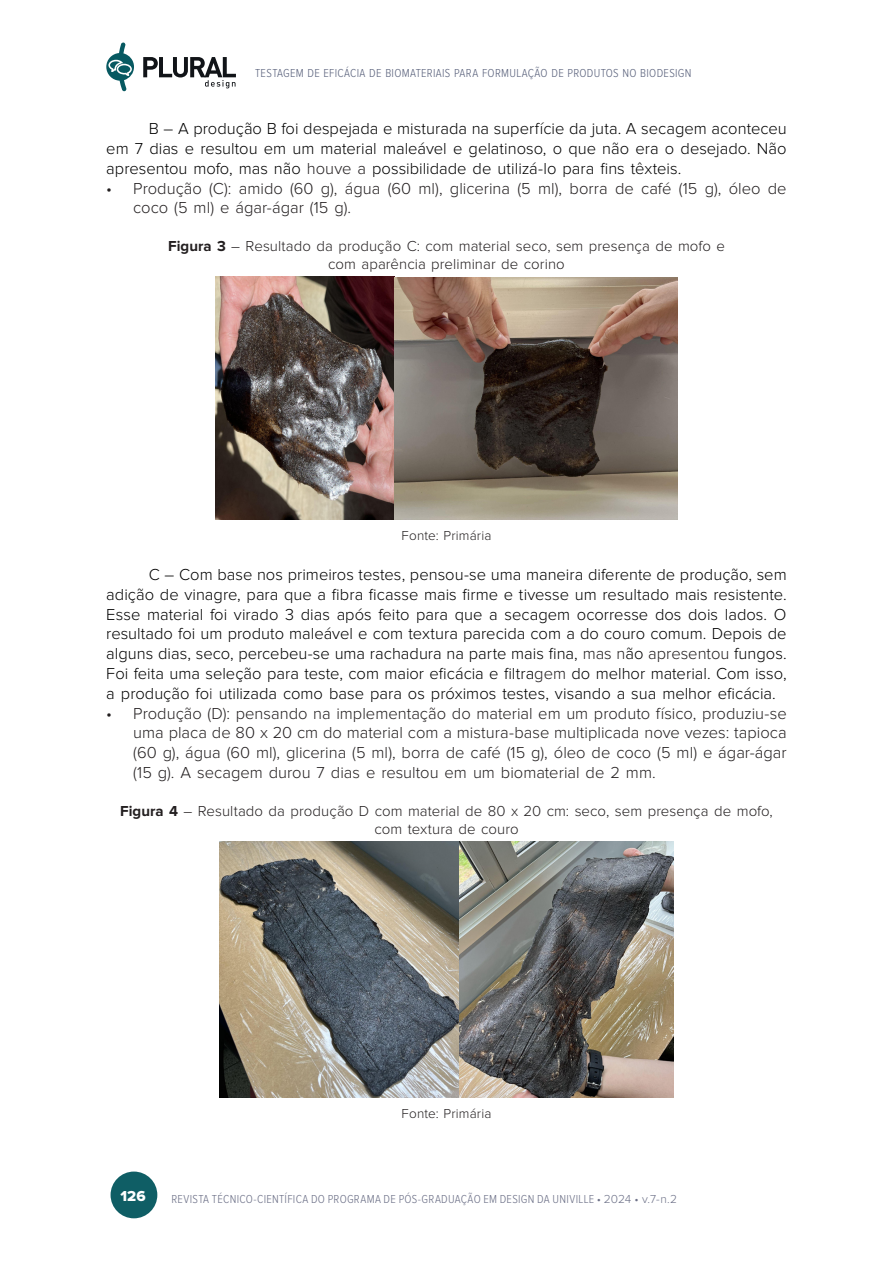
<style>
.page{position:relative;width:893px;height:1263px;background:#fff}
.page>*{position:absolute;margin:0;border:0;box-sizing:border-box;transform-origin:0 0}
.t1{font:300 16.5px/19.8px "Proxima Nova";color:#000;text-align:justify}
.t2{font:300 16.5px/19.8px "Proxima Nova";color:#231f20}
.t3{font:300 15px/18px "Proxima Nova";letter-spacing:.005em;color:#231f20;text-align:center}
.t4{font:15px "Proxima Nova Extrabld";color:#fff}
.t5{font:300 13.5px "Proxima Nova";letter-spacing:.01em;color:#231f20}
.t6{font:300 12px "Proxima Nova Cond";letter-spacing:.025em;color:#6c7087}
.t7{font:300 12px "Proxima Nova Cond";letter-spacing:.025em;color:#5a627c}
.s1{color:#231f20}
.s2{font-weight:700}
.s3{font-family:"Proxima Nova"}
</style>
<div class="page">
<svg style="left:143px;top:57px;width:93px;height:31px"></svg>
<svg style="left:106px;top:42px;width:28px;height:49px"></svg>
<div style="left:111px;top:1171px;width:46px;height:47px;background:#0f5e65;border-radius:50%"></div>
<img style="left:215px;top:277px;width:462px;height:243px">
<img style="left:220px;top:841px;width:453px;height:257px">
<p class="t7" style="left:255px;top:67px;width:438px">TESTAGEM DE EFICÁCIA DE BIOMATERIAIS PARA FORMULAÇÃO DE PRODUTOS NO BIODESIGN</p>
<p class="t1" style="left:106px;top:120px;width:682px;text-indent:43px">B – A produção B foi despejada e misturada na superfície da juta. A secagem aconteceu em 7 dias e resultou em um material maleável e gelatinoso, o que não era o desejado. Não apresentou mofo, mas não <span class="s1">houve a</span> possibilidade de utilizá-lo para fins têxteis.</p>
<p class="t2" style="left:133px;top:179px;width:655px;text-indent:-27px">• Produção (C): amido (60 g), água (60 ml), glicerina (5 ml), borra de café (15 g), óleo de coco (5 ml) e ágar-ágar (15 g).</p>
<p class="t3" style="left:168px;top:238px;width:558px"><span class="s2">Figura 3</span> – Resultado da produção C: com material seco, sem presença de mofo e com aparência preliminar de corino</p>
<p class="t5" style="left:402px;top:530px;width:91px">Fonte: Primária</p>
<p class="t1" style="left:106px;top:565px;width:682px;text-indent:43px">C – Com base nos primeiros testes, pensou-se uma maneira diferente de produção, sem adição de vinagre, para que a fibra ficasse mais firme e tivesse um resultado mais resistente.<br>Esse material foi virado 3 dias após feito para que a secagem ocorresse dos dois lados. O resultado foi um produto maleável e com textura parecida com a do couro comum. Depois de alguns dias, seco, percebeu-se uma rachadura na parte mais fina, <span class="s1">mas n</span>ão <span class="s1">apresentou</span> fungos.<br>Foi feita uma seleção para teste, com maior eficácia e filtra<span class="s1">gem</span> do melhor material. Com isso, a produção fo<span class="s1">i</span> utilizada como base para os próximos testes, visando a sua melhor eficácia.</p>
<p class="t2" style="left:133px;top:704px;width:655px;text-align:justify;text-indent:-27px">• Produção (D): pensando na implementação do material em um produto físico, produziu-se uma placa de 80 x 20 cm do material com a mistura-base multiplicada nove vezes: tapioca (60 g), água (60 ml), glicerina (5 ml), borra de café (15 g), óleo de coco (5 ml) e ágar-ágar (15 g). A secagem durou 7 dias e resultou em um biomaterial de 2 mm.</p>
<p class="t3" style="left:120px;top:802px;width:654px"><span class="s2">Figura 4</span> – Resultado da produção D com material de 80 x 20 cm: seco, sem presença de mofo, com textura de couro</p>
<p class="t5" style="left:402px;top:1108px;width:91px">Fonte: Primária</p>
<p class="t4" style="left:121px;top:1189px;width:27px">126</p>
<p class="t6" style="left:171px;top:1193px;width:507px">REVISTA TÉCNICO-CIENTÍFICA DO PROGRAMA DE PÓS-GRADUAÇÃO EM DESIGN DA UNIVILLE • <span class="s3">2024 • v.7-n.2</span></p>
</div>
